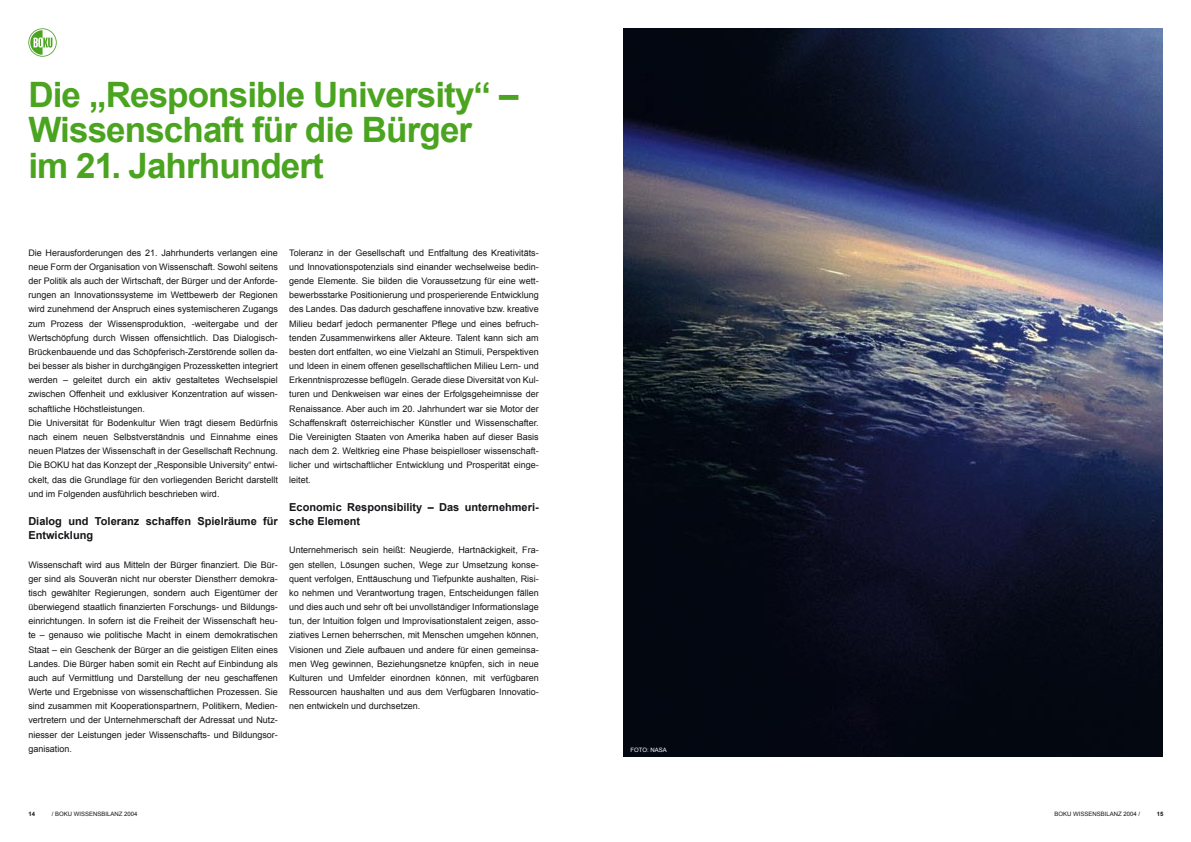
<style>
.page{position:relative;width:1191px;height:842px;background:#fff}
.page>*{position:absolute;margin:0;border:0;box-sizing:border-box;transform-origin:0 0}
.t1{font:700 35px "Arial";letter-spacing:-.025em;color:#4aa41f}
.t2{font:700 11px/14.2px "Arial";color:#141518}
.t3{font:9px/14.2px "Arial";color:#141518;text-align:justify}
.t4{font:6px "Arial";color:#141518}
.t5{font:6px "Arial";color:#fff}
.t6{font:700 6px "Arial";color:#141518}
</style>
<div class="page">
<img style="left:624px;top:28px;width:538px;height:729px">
<svg style="left:28px;top:28px;width:29px;height:29px"></svg>
<p class="t1" style="left:28px;top:75px;width:492px">Die „Responsible University“ –</p>
<p class="t1" style="left:28px;top:110px;width:445px">Wissenschaft für die Bürger</p>
<p class="t1" style="left:28px;top:146px;width:297px">im 21. Jahrhundert</p>
<p class="t3" style="left:28px;top:245px;width:251px">Die Herausforderungen des 21. Jahrhunderts verlangen eine neue Form der Organisation von Wissenschaft. Sowohl seitens der Politik als auch der Wirtschaft, der Bürger und der Anforde&shy;rungen an Innovationssysteme im Wettbewerb der Regionen wird zunehmend der Anspruch eines systemischeren Zugangs zum Prozess der Wissensproduktion, -weitergabe und der Wertschöpfung durch Wissen offensichtlich. Das Dialogisch-Brückenbauende und das Schöpferisch-Zerstörende sollen da&shy;bei besser als bisher in durchgängigen Prozessketten integriert werden – geleitet durch ein aktiv gestaltetes Wechselspiel zwischen Offenheit und exklusiver Konzentration auf wissen&shy;schaftliche Höchstleistungen.</p>
<p class="t3" style="left:28px;top:416px;width:251px">Die Universität für Bodenkultur Wien trägt diesem Bedürfnis nach einem neuen Selbstverständnis und Einnahme eines neuen Platzes der Wissenschaft in der Gesellschaft Rechnung.<br>Die BOKU hat das Konzept der „Responsible University“ entwi&shy;ckelt, das die Grundlage für den vorliegenden Bericht darstellt und im Folgenden ausführlich beschrieben wird.</p>
<p class="t2" style="left:28px;top:514px;width:251px">Dialog und Toleranz schaffen Spielräume für<br>Entwicklung</p>
<p class="t3" style="left:28px;top:557px;width:251px">Wissenschaft wird aus Mitteln der Bürger finanziert. Die Bür&shy;ger sind als Souverän nicht nur oberster Dienstherr demokra&shy;tisch gewählter Regierungen, sondern auch Eigentümer der überwiegend staatlich finanzierten Forschungs- und Bildungs&shy;einrichtungen. In sofern ist die Freiheit der Wissenschaft heu&shy;te – genauso wie politische Macht in einem demokratischen Staat – ein Geschenk der Bürger an die geistigen Eliten eines Landes. Die Bürger haben somit ein Recht auf Einbindung als auch auf Vermittlung und Darstellung der neu geschaffenen Werte und Ergebnisse von wissenschaftlichen Prozessen. Sie sind zusammen mit Kooperationspartnern, Politikern, Medien&shy;vertretern und der Unternehmerschaft der Adressat und Nutz&shy;niesser der Leistungen jeder Wissenschafts- und Bildungsor&shy;ganisation.</p>
<p class="t3" style="left:289px;top:245px;width:251px">Toleranz in der Gesellschaft und Entfaltung des Kreativitäts&shy;und Innovationspotenzials sind einander wechselweise bedin&shy;gende Elemente. Sie bilden die Voraussetzung für eine wett&shy;bewerbsstarke Positionierung und prosperierende Entwicklung des Landes. Das dadurch geschaffene innovative bzw. kreative Milieu bedarf jedoch permanenter Pflege und eines befruch&shy;tenden Zusammenwirkens aller Akteure. Talent kann sich am besten dort entfalten, wo eine Vielzahl an Stimuli, Perspektiven und Ideen in einem offenen gesellschaftlichen Milieu Lern- und Erkenntnisprozesse beflügeln. Gerade diese Diversität von Kul&shy;turen und Denkweisen war eines der Erfolgsgeheimnisse der Renaissance. Aber auch im 20. Jahrhundert war sie Motor der Schaffenskraft österreichischer Künstler und Wissenschafter.<br>Die Vereinigten Staaten von Amerika haben auf dieser Basis nach dem 2. Weltkrieg eine Phase beispielloser wissenschaft&shy;licher und wirtschaftlicher Entwicklung und Prosperität einge&shy;leitet.</p>
<p class="t2" style="left:289px;top:500px;width:251px">Economic Responsibility – Das unternehmeri&shy;sche Element</p>
<p class="t3" style="left:289px;top:543px;width:251px">Unternehmerisch sein heißt: Neugierde, Hartnäckigkeit, Fra&shy;gen stellen, Lösungen suchen, Wege zur Umsetzung konse&shy;quent verfolgen, Enttäuschung und Tiefpunkte aushalten, Risi&shy;ko nehmen und Verantwortung tragen, Entscheidungen fällen und dies auch und sehr oft bei unvollständiger Informationslage tun, der Intuition folgen und Improvisationstalent zeigen, asso&shy;ziatives Lernen beherrschen, mit Menschen umgehen können, Visionen und Ziele aufbauen und andere für einen gemeinsa&shy;men Weg gewinnen, Beziehungsnetze knüpfen, sich in neue Kulturen und Umfelder einordnen können, mit verfügbaren Ressourcen haushalten und aus dem Verfügbaren Innovatio&shy;nen entwickeln und durchsetzen.</p>
<p class="t5" style="left:630px;top:746px;width:38px">FOTO: NASA</p>
<p class="t6" style="left:28px;top:810px;width:8px">14</p>
<p class="t4" style="left:52px;top:810px;width:87px">/ BOKU WISSENSBILANZ 2004</p>
<p class="t4" style="left:1054px;top:810px;width:87px">BOKU WISSENSBILANZ 2004 /</p>
<p class="t6" style="left:1156px;top:810px;width:8px">15</p>
</div>
